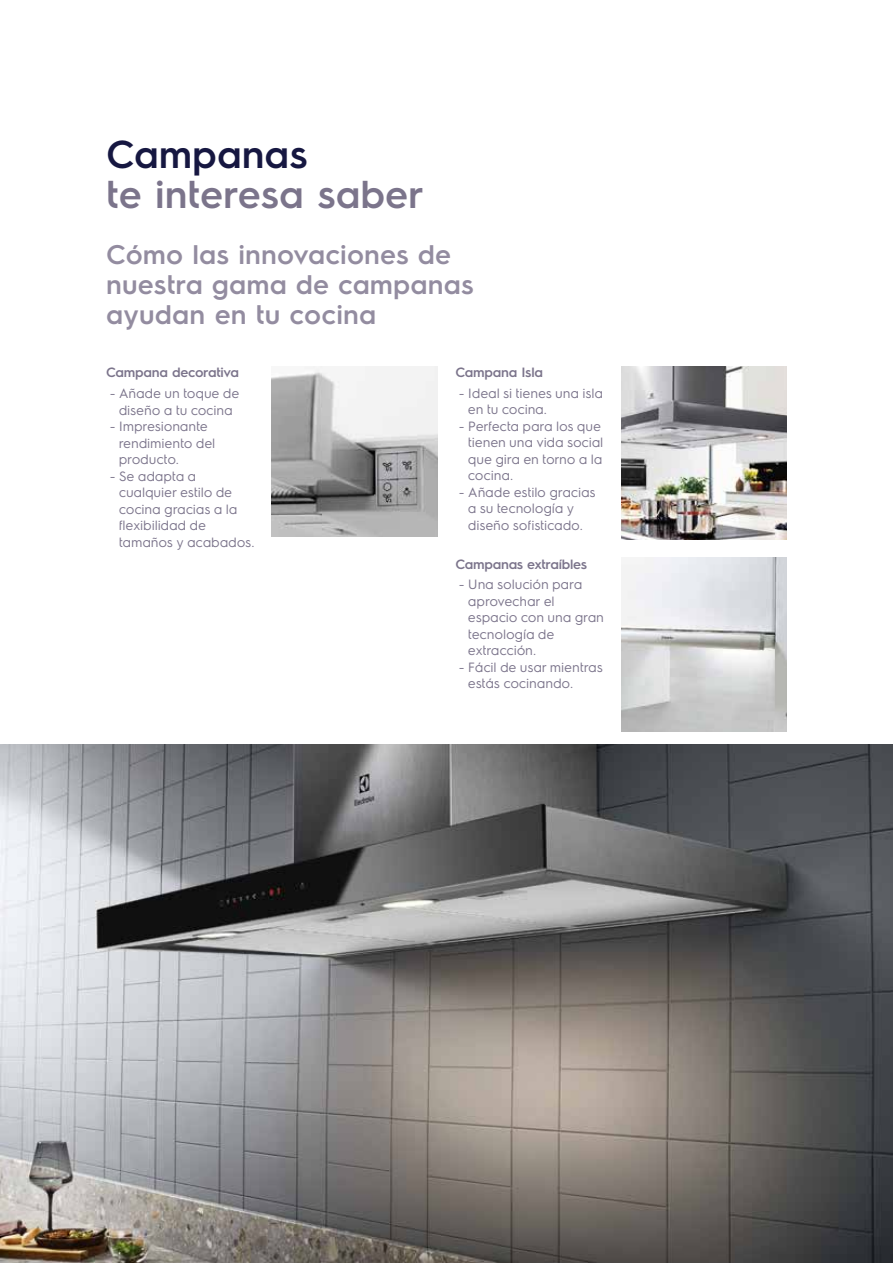
<style>
.page{position:relative;width:893px;height:1263px;background:#fff}
.page>*{position:absolute;margin:0;border:0;box-sizing:border-box;transform-origin:0 0}
.t1{font:600 39px "Electrolux Sans";color:#7b748b}
.t2{font:600 39px "Electrolux Sans";color:#161741}
.t3{font:600 27px/30px "Electrolux Sans";letter-spacing:.005em;color:#938ca0}
.t4{font:13.5px/16.5px "Electrolux Sans";letter-spacing:-.005em;color:#7b748b}
.t5{font:600 13.5px "Electrolux Sans";letter-spacing:-.02em;color:#7b748b}
</style>
<div class="page">
<img style="left:621px;top:366px;width:166px;height:174px">
<img style="left:621px;top:558px;width:166px;height:173px">
<img style="left:272px;top:366px;width:165px;height:171px">
<img style="left:0;top:745px;width:893px;height:518px">
<h1 class="t2" style="left:106px;top:127px;width:203px">Campanas</h1>
<h1 class="t1" style="left:106px;top:167px;width:319px">te interesa saber</h1>
<h2 class="t3" style="left:106px;top:238px;width:369px">Cómo las innovaciones de nuestra gama de campanas ayudan en tu cocina</h2>
<p class="t5" style="left:106px;top:363px;width:134px">Campana decorativa</p>
<p class="t4" style="left:110px;top:384px;width:131px;text-align:center">- Añade un toque de diseño a tu cocina</p>
<p class="t4" style="left:119px;top:417px;width:98px;text-indent:-9px">- Impresionante rendimiento del producto.</p>
<p class="t4" style="left:119px;top:467px;width:137px;text-indent:-9px">- Se adapta a cualquier estilo de cocina gracias a la flexibilidad de tamaños y acabados.</p>
<p class="t5" style="left:455px;top:363px;width:89px">Campana Isla</p>
<p class="t4" style="left:468px;top:384px;width:137px;text-indent:-9px">- Ideal si tienes una isla en tu cocina.</p>
<p class="t4" style="left:468px;top:417px;width:137px;text-indent:-9px">- Perfecta para los que tienen una vida social que gira en torno a la cocina.</p>
<p class="t4" style="left:468px;top:483px;width:129px;text-indent:-9px">- Añade estilo gracias a su tecnología y diseño sofisticado.</p>
<p class="t5" style="left:455px;top:554px;width:133px">Campanas extraíbles</p>
<p class="t4" style="left:468px;top:576px;width:137px;text-indent:-9px">- Una solución para aprovechar el espacio con una gran tecnología de extracción.</p>
<p class="t4" style="left:468px;top:658px;width:136px;text-indent:-9px">- Fácil de usar mientras estás cocinando.</p>
</div>
